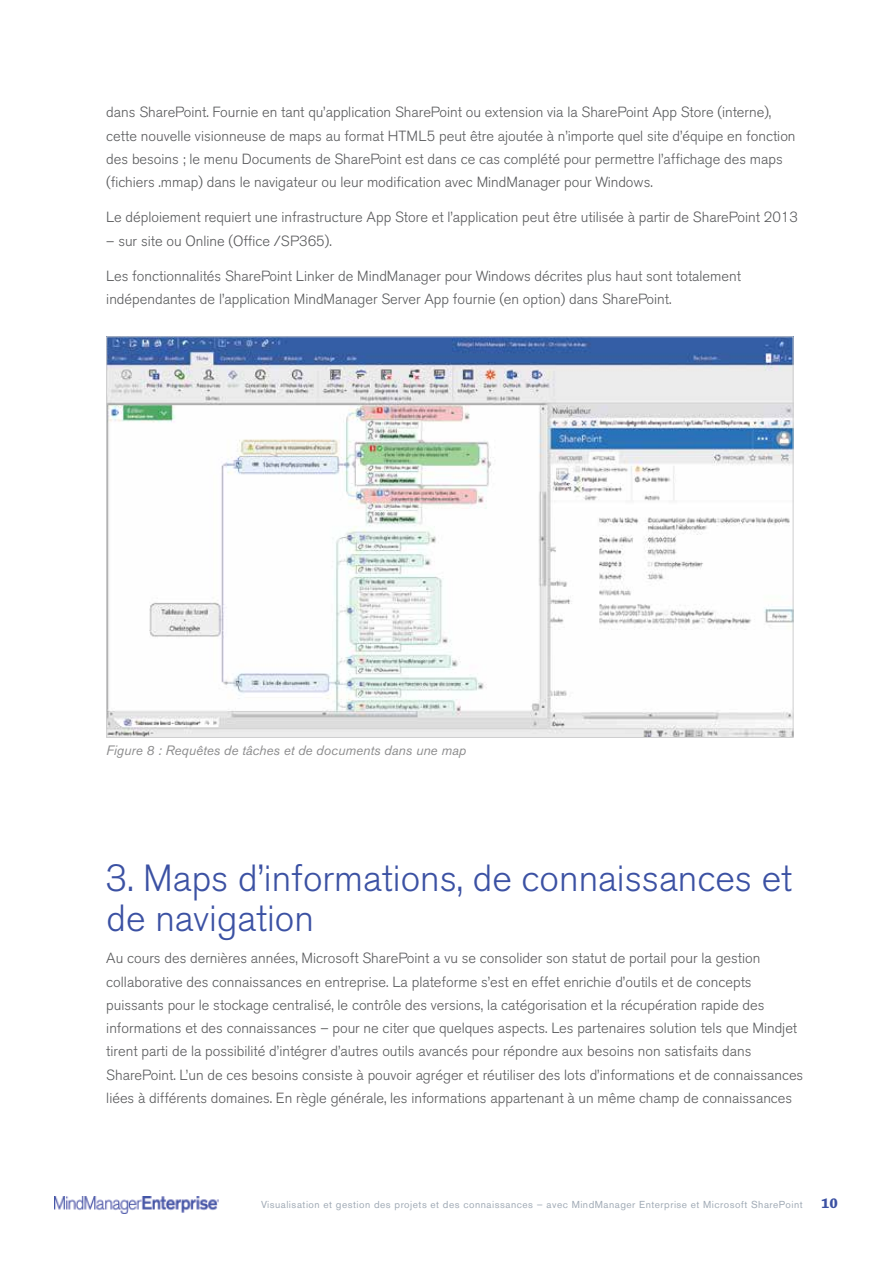
<style>
.page{position:relative;width:893px;height:1263px;background:#fff}
.page>*{position:absolute;margin:0;border:0;box-sizing:border-box;transform-origin:0 0}
.t1{font:300 37.5px/40.5px "Akzidenz Grotesk BE";color:#3b51a3}
.t2{font:300 14.7px/23.2px "Akzidenz Grotesk BE";color:#58595b}
.t3{font:italic 13.5px "Akzidenz Grotesk BE";color:#8d8d8e}
.t4{font:10.05px "Akzidenz Grotesk BE";letter-spacing:.05em;color:#a1abb6}
.s1{font-family:"Chaparral Pro";font-weight:700;font-size:15px;color:#3b51a3}
</style>
<div class="page">
<img style="left:55px;top:1197px;width:163px;height:16px">
<img style="left:108px;top:338px;width:683px;height:398px">
<p class="t2" style="left:106px;top:101px;width:691px">dans SharePoint. Fournie en tant qu’application SharePoint ou extension via la SharePoint App Store (interne), cette nouvelle visionneuse de maps au format HTML5 peut être ajoutée à n’importe quel site d’équipe en fonction des besoins ; le menu Documents de SharePoint est dans ce cas complété pour permettre l’affichage des maps (fichiers .mmap) dans le navigateur ou leur modification avec MindManager pour Windows.</p>
<p class="t2" style="left:106px;top:206px;width:693px">Le déploiement requiert une infrastructure App Store et l’application peut être utilisée à partir de SharePoint 2013</p>
<p class="t2" style="left:106px;top:229px;width:227px">– sur site ou Online (Office /SP365).</p>
<p class="t2" style="left:106px;top:264px;width:636px">Les fonctionnalités SharePoint Linker de MindManager pour Windows décrites plus haut sont totalement indépendantes de l’application MindManager Server App fournie (en option) dans SharePoint.</p>
<p class="t3" style="left:106px;top:742px;width:361px">Figure 8 : Requêtes de tâches et de documents dans une map</p>
<h1 class="t1" style="left:105px;top:858px;width:688px">3. Maps d’informations, de connaissances et de navigation</h1>
<p class="t2" style="left:106px;top:947px;width:698px">Au cours des dernières années, Microsoft SharePoint a vu se consolider son statut de portail pour la gestion collaborative des connaissances en entreprise. La plateforme s’est en effet enrichie d’outils et de concepts puissants pour le stockage centralisé, le contrôle des versions, la catégorisation et la récupération rapide des informations et des connaissances – pour ne citer que quelques aspects. Les partenaires solution tels que Mindjet tirent parti de la possibilité d’intégrer d’autres outils avancés pour répondre aux besoins non satisfaits dans SharePoint. L’un de ces besoins consiste à pouvoir agréger et réutiliser des lots d’informations et de connaissances liées à différents domaines. En règle générale, les informations appartenant à un même champ de connaissances</p>
<p class="t4" style="left:261px;top:1199px;width:578px">Visualisation et gestion des projets et des connaissances – avec MindManager Enterprise et Microsoft SharePoint <span class="s1">10</span></p>
</div>
